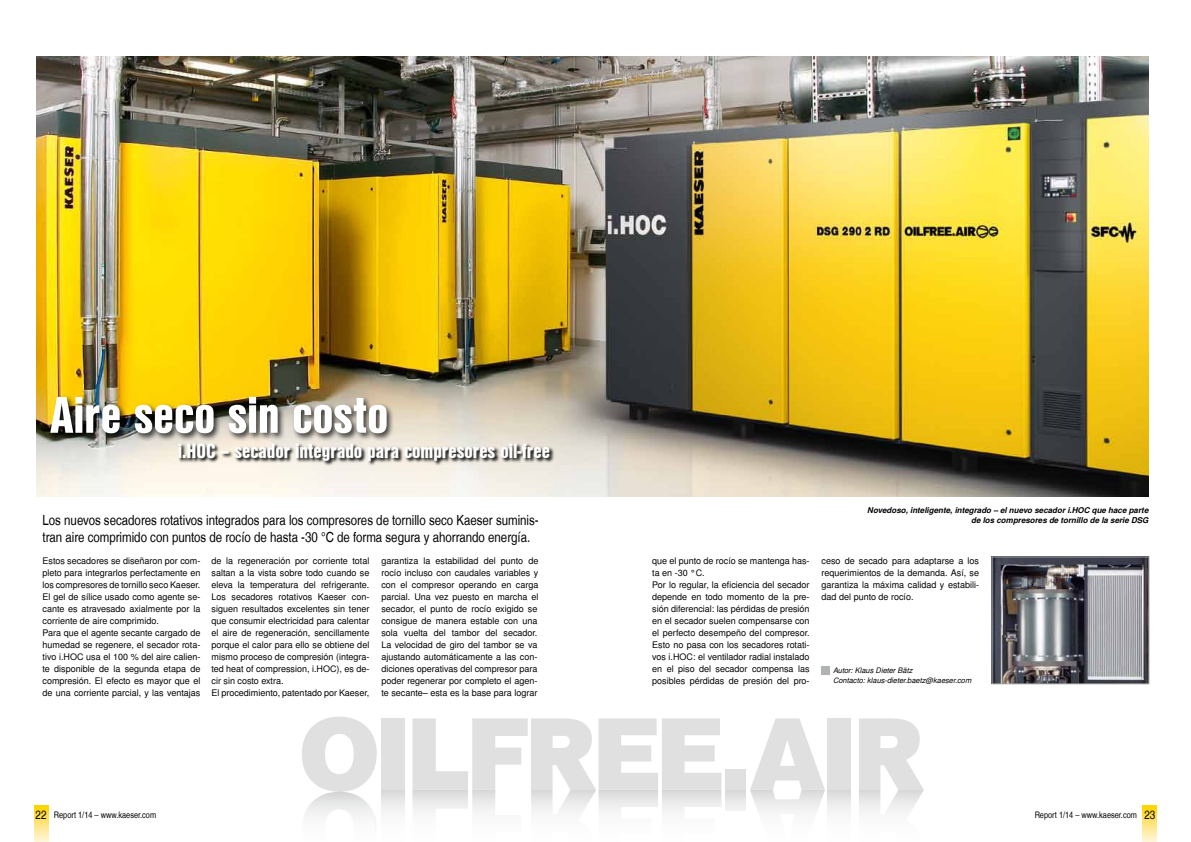
<style>
.page{position:relative;width:1191px;height:842px;background:#fff}
.page>*{position:absolute;margin:0;border:0;box-sizing:border-box;transform-origin:0 0}
.t1{font:50px "Nimbus San L Bla Con";color:#fff}
.t2{font:20px "Nimbus San L Bla Con";color:#fff}
.t3{font:14px/17px "Nimbus San L Reg Con";color:#000}
.t4{font:9px/12px "Nimbus San L";color:#000}
.t5{font:9px "Nimbus San L Reg Con";color:#000}
.t6{font:italic 700 8px/9.5px "Nimbus San L";color:#000;text-align:right}
.t7{font:italic 7.5px/10px "Nimbus San L";color:#000}
.s1{font-size:12px}
</style>
<div class="page">
<img style="left:993px;top:559px;width:154px;height:123px">
<div style="left:991px;top:557px;width:158px;height:127px;border:1px solid #9c9d9d"></div>
<img style="left:37px;top:57px;width:1111px;height:439px">
<div style="left:725px;top:769px;width:20px;height:21px;background:#e0e0e0"></div>
<div style="left:827px;top:718px;width:23px;height:72px;background:#e0e0e0"></div>
<div style="left:382px;top:718px;width:23px;height:72px;background:#e0e0e0"></div>
<div style="left:725px;top:790px;width:20px;height:21px;background:linear-gradient(to right,#e7e7e7,#e7e7e7)"></div>
<div style="left:827px;top:790px;width:23px;height:52px;background:linear-gradient(to bottom,#e1e2e2,#fff)"></div>
<svg style="left:302px;top:716px;width:75px;height:107px"></svg>
<div style="left:382px;top:790px;width:23px;height:52px;background:linear-gradient(to bottom,#e1e2e2,#fff)"></div>
<svg style="left:750px;top:718px;width:75px;height:95px"></svg>
<svg style="left:412px;top:718px;width:309px;height:95px"></svg>
<svg style="left:859px;top:718px;width:65px;height:95px"></svg>
<svg style="left:34px;top:806px;width:14px;height:36px"></svg>
<svg style="left:1142px;top:806px;width:14px;height:36px"></svg>
<svg style="left:178px;top:443px;width:376px;height:23px;background:#a7a39b"></svg>
<div style="left:48px;top:394px;width:347px;height:48px;background:#000;opacity:.75"></div>
<div style="left:821px;top:666px;width:9px;height:9px;background:#b1b2b3"></div>
<h1 class="t1" style="left:50px;top:377px;width:340px">Aire seco sin costo</h1>
<h2 class="t2" style="left:178px;top:436px;width:373px">i.HOC – secador integrado para compresores oil-free</h2>
<h3 class="t3" style="left:43px;top:512px;width:498px">Los nuevos secadores rotativos integrados para los compresores de tornillo seco Kaeser suminis&shy;tran aire comprimido con puntos de rocío de hasta -30 °C de forma segura y ahorrando energía.</h3>
<p class="t6" style="left:867px;top:506px;width:283px">Novedoso, inteligente, integrado – el nuevo secador i.HOC que hace parte de los compresores de tornillo de la serie DSG</p>
<p class="t4" style="left:43px;top:555px;width:159px">Estos secadores se diseñaron por com&shy;pleto para integrarlos perfectamente en los compresores de tornillo seco Kaeser.<br>El gel de sílice usado como agente se&shy;cante es atravesado axialmente por la corriente de aire comprimido.<br>Para que el agente secante cargado de humedad se regenere, el secador rota&shy;tivo i.HOC usa el 100 % del aire calien&shy;te disponible de la segunda etapa de compresión. El efecto es mayor que el de una corriente parcial, y las ventajas</p>
<p class="t4" style="left:211px;top:555px;width:159px">de la regeneración por corriente total saltan a la vista sobre todo cuando se eleva la temperatura del refrigerante.<br>Los secadores rotativos Kaeser con&shy;siguen resultados excelentes sin tener que consumir electricidad para calentar el aire de regeneración, sencillamente porque el calor para ello se obtiene del mismo proceso de compresión (integra&shy;ted heat of compression, i.HOC), es de&shy;cir sin costo extra.<br>El procedimiento, patentado por Kaeser,</p>
<p class="t4" style="left:381px;top:555px;width:159px;text-align:justify">garantiza la estabilidad del punto de rocío incluso con caudales variables y con el compresor operando en carga parcial. Una vez puesto en marcha el secador, el punto de rocío exigido se consigue de manera estable con una sola vuelta del tambor del secador.<br>La velocidad de giro del tambor se va ajustando automáticamente a las con&shy;diciones operativas del compresor para poder regenerar por completo el agen&shy;te secante– esta es la base para lograr</p>
<p class="t4" style="left:652px;top:555px;width:159px">que el punto de rocío se mantenga has&shy;ta en -30 °C.<br>Por lo regular, la eficiencia del secador depende en todo momento de la pre&shy;sión diferencial: las pérdidas de presión en el secador suelen compensarse con el perfecto desempeño del compresor.<br>Esto no pasa con los secadores rotati&shy;vos i.HOC: el ventilador radial instalado en el piso del secador compensa las posibles pérdidas de presión del pro-</p>
<p class="t4" style="left:821px;top:555px;width:159px;text-align:justify">ceso de secado para adaptarse a los requerimientos de la demanda. Así, se garantiza la máxima calidad y estabili&shy;dad del punto de rocío.</p>
<p class="t7" style="left:833px;top:665px;width:140px">Autor: Klaus Dieter Bätz<br>Contacto: klaus-dieter.baetz@kaeser.com</p>
<p class="t5" style="left:36px;top:809px;width:122px"><span class="s1">22</span> Report 1/14 – www.kaeser.com</p>
<p class="t5" style="left:1034px;top:809px;width:122px">Report 1/14 – www.kaeser.com <span class="s1">23</span></p>
</div>
